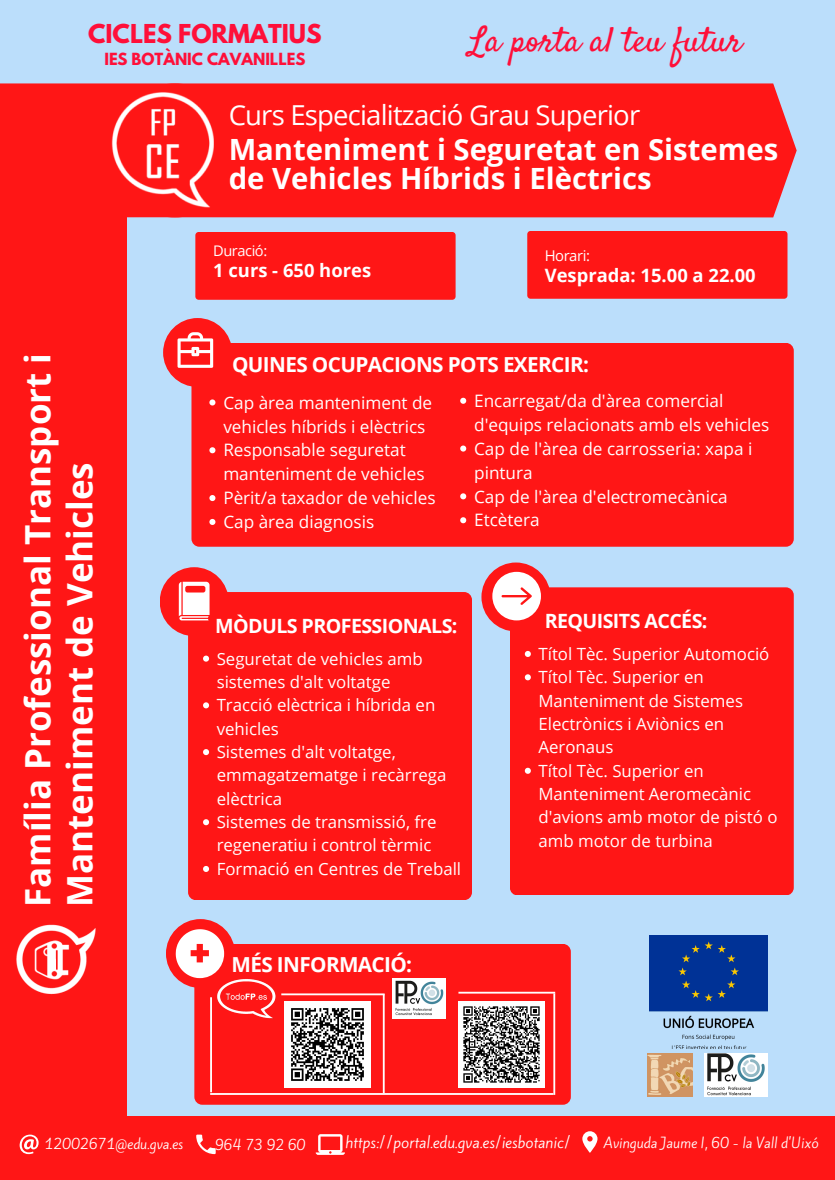
<style>
.page{position:relative;width:835px;height:1180px;background:#fff}
.page>*{position:absolute;margin:0;border:0;box-sizing:border-box;transform-origin:0 0}
.t1{font:700 35px/42px "Open Sans";color:#fff}
.t2{font:35px "Satisfy";color:#ff0f39}
.t3{font:700 29.26px/29.1px "Open Sans";color:#fff}
.t4{font:27.51px "Open Sans";letter-spacing:-.03em;color:#fff}
.t5{font:700 23.07px "League Spartan";color:#ff0f39}
.t6{font:700 20.68px "Open Sans";letter-spacing:-.03em;color:#fff}
.t7{font:700 19.63px "Open Sans";letter-spacing:-.03em;color:#fff}
.t8{font:700 18.38px "Open Sans";color:#fff}
.t9{font:17.15px/23.9px "Open Sans";color:#fff}
.t10{font:16.8px/23.4px "Open Sans";color:#fff}
.t11{font:700 14.84px "League Spartan";color:#ff0f39}
.t12{font:14.8px "Open Sans";letter-spacing:-.03em;color:#fff}
.t13{font:14.6px "Open Sans";letter-spacing:-.03em;color:#fff}
.t14{font:14.56px "Kite One";color:#fff}
.t15{font:13.16px "Kite One";color:#fff}
</style>
<div class="page">
<div style="left:0;top:0;width:834px;height:1180px;background:#bbdefb"></div>
<div style="left:0;top:83px;width:796px;height:134px;background:#ff1616"></div>
<div style="left:108px;top:83px;width:134px;height:134px;background:#ff1616;border-radius:50%"></div>
<img style="left:105px;top:92px;width:116px;height:116px">
<div style="left:195px;top:232px;width:260px;height:68px;background:#ff1616;border-radius:3px"></div>
<div style="left:163px;top:318px;width:69px;height:69px;background:#ff1616;border-radius:50%"></div>
<div style="left:191px;top:343px;width:602px;height:204px;background:#ff1616;border-radius:8px"></div>
<div style="left:160px;top:567px;width:69px;height:69px;background:#ff1616;border-radius:50%"></div>
<div style="left:188px;top:592px;width:284px;height:308px;background:#ff1616;border-radius:8px"></div>
<svg style="left:177px;top:332px;width:36px;height:36px"></svg>
<svg style="left:179px;top:582px;width:30px;height:38px"></svg>
<div style="left:527px;top:231px;width:260px;height:68px;background:#ff1616;border-radius:3px"></div>
<div style="left:166px;top:919px;width:69px;height:69px;background:#ff1616;border-radius:50%"></div>
<div style="left:194px;top:944px;width:376px;height:160px;background:#ff1616;border-radius:8px"></div>
<svg style="left:176px;top:929px;width:48px;height:49px"></svg>
<hr style="left:383px;top:994px;width:1px;height:99px;background:#fff">
<img style="left:392px;top:978px;width:53px;height:40px">
<hr style="left:553px;top:993px;width:2px;height:102px;background:#fff">
<hr style="left:210px;top:997px;width:2px;height:95px;background:#fff">
<hr style="left:210px;top:1093px;width:343px;height:2px;background:#fff">
<hr style="left:458px;top:991px;width:97px;height:2px;background:#fff">
<img style="left:217px;top:979px;width:59px;height:39px">
<hr style="left:281px;top:993px;width:103px;height:2px;background:#fff">
<img style="left:458px;top:1002px;width:86px;height:85px">
<img style="left:284px;top:1002px;width:86px;height:85px">
<img style="left:649px;top:935px;width:118px;height:114px">
<img style="left:647px;top:1053px;width:45px;height:43px">
<img style="left:704px;top:1053px;width:63px;height:43px">
<div style="left:0;top:208px;width:126px;height:923px;background:#ff1616"></div>
<img style="left:16px;top:924px;width:80px;height:71px">
<div style="left:0;top:1116px;width:834px;height:64px;background:#ff1616"></div>
<svg style="left:315px;top:1134px;width:30px;height:21px"></svg>
<svg style="left:582px;top:1131px;width:15px;height:22px"></svg>
<svg style="left:196px;top:1134px;width:19px;height:20px"></svg>
<svg style="left:20px;top:1134px;width:19px;height:20px"></svg>
<div style="left:481px;top:562px;width:69px;height:69px;background:#ff1616;border-radius:50%"></div>
<div style="left:509px;top:587px;width:284px;height:308px;background:#ff1616;border-radius:8px"></div>
<svg style="left:492px;top:572px;width:49px;height:48px"></svg>
<svg style="left:209px;top:399px;width:6px;height:6px"></svg>
<svg style="left:209px;top:447px;width:6px;height:6px"></svg>
<svg style="left:209px;top:495px;width:6px;height:6px"></svg>
<svg style="left:209px;top:519px;width:6px;height:6px"></svg>
<svg style="left:460px;top:398px;width:6px;height:6px"></svg>
<svg style="left:460px;top:445px;width:6px;height:6px"></svg>
<svg style="left:460px;top:493px;width:6px;height:6px"></svg>
<svg style="left:460px;top:517px;width:6px;height:6px"></svg>
<svg style="left:203px;top:655px;width:6px;height:6px"></svg>
<svg style="left:203px;top:702px;width:6px;height:6px"></svg>
<svg style="left:203px;top:749px;width:6px;height:6px"></svg>
<svg style="left:203px;top:819px;width:6px;height:6px"></svg>
<svg style="left:203px;top:866px;width:6px;height:6px"></svg>
<svg style="left:524px;top:651px;width:6px;height:6px"></svg>
<svg style="left:524px;top:674px;width:6px;height:6px"></svg>
<svg style="left:524px;top:768px;width:6px;height:6px"></svg>
<p class="t5" style="left:88px;top:22px;width:235px">CICLES FORMATIUS</p>
<p class="t11" style="left:104px;top:52px;width:202px">IES BOTÀNIC CAVANILLES</p>
<p class="t2" style="left:468px;top:18px;width:275px">La porta al teu futur</p>
<p class="t4" style="left:229px;top:95px;width:413px">Curs Especialització Grau Superior</p>
<p class="t3" style="left:229px;top:134px;width:551px">Manteniment i Seguretat en Sistemes de Vehicles Híbrids i Elèctrics</p>
<p class="t1" style="left:16px;top:907px;width:556px;rotate:-90deg">Família Professional Transport i<br>Manteniment de Vehicles</p>
<p class="t13" style="left:213px;top:241px;width:56px">Duració:</p>
<h6 class="t8" style="left:213px;top:258px;width:159px">1 curs - 650 hores</h6>
<p class="t12" style="left:544px;top:245px;width:47px">Horari:</p>
<h5 class="t8" style="left:544px;top:263px;width:212px">Vesprada: 15.00 a 22.00</h5>
<p class="t6" style="left:232px;top:350px;width:358px">QUINES OCUPACIONS POTS EXERCIR:</p>
<p class="t9" style="left:223px;top:390px;width:210px">Cap àrea manteniment de vehicles híbrids i elèctrics</p>
<p class="t9" style="left:223px;top:438px;width:203px">Responsable seguretat manteniment de vehicles</p>
<h5 class="t9" style="left:223px;top:486px;width:214px">Pèrit/a taxador de vehicles</h5>
<p class="t9" style="left:223px;top:509px;width:152px">Cap àrea diagnosis</p>
<p class="t9" style="left:474px;top:388px;width:296px">Encarregat/da d'àrea comercial d'equips relacionats amb els vehicles</p>
<p class="t9" style="left:474px;top:436px;width:280px">Cap de l'àrea de carrosseria: xapa i pintura</p>
<h5 class="t9" style="left:474px;top:484px;width:255px">Cap de l'àrea d'electromecànica</h5>
<p class="t9" style="left:474px;top:508px;width:67px">Etcètera</p>
<h3 class="t7" style="left:215px;top:612px;width:244px">MÒDULS PROFESSIONALS:</h3>
<p class="t10" style="left:217px;top:646px;width:207px">Seguretat de vehicles amb sistemes d'alt voltatge</p>
<p class="t10" style="left:217px;top:693px;width:220px">Tracció elèctrica i híbrida en vehicles</p>
<p class="t10" style="left:217px;top:740px;width:231px">Sistemes d'alt voltatge, emmagatzematge i recàrrega elèctrica</p>
<p class="t10" style="left:217px;top:810px;width:221px">Sistemes de transmissió, fre regeneratiu i control tèrmic</p>
<p class="t10" style="left:217px;top:856px;width:246px">Formació en Centres de Treball</p>
<p class="t7" style="left:544px;top:607px;width:164px">REQUISITS ACCÉS:</p>
<p class="t10" style="left:538px;top:641px;width:232px">Títol Tèc. Superior Automoció</p>
<p class="t10" style="left:538px;top:665px;width:206px">Títol Tèc. Superior en<br>Manteniment de Sistemes<br>Electrònics i Aviònics en<br>Aeronaus</p>
<p class="t10" style="left:538px;top:758px;width:240px">Títol Tèc. Superior en<br>Manteniment Aeromecànic d'avions amb motor de pistó o amb motor de turbina</p>
<p class="t6" style="left:231px;top:950px;width:182px">MÉS INFORMACIÓ:</p>
<p class="t15" style="left:45px;top:1135px;width:140px">12002671@edu.gva.es</p>
<h5 class="t15" style="left:215px;top:1135px;width:92px">964 73 92 60</h5>
<p class="t14" style="left:345px;top:1132px;width:227px">https://portal.edu.gva.es/iesbotanic/</p>
<p class="t15" style="left:603px;top:1133px;width:216px">Avinguda Jaume I, 60 - la Vall d'Uixó</p>
</div>
